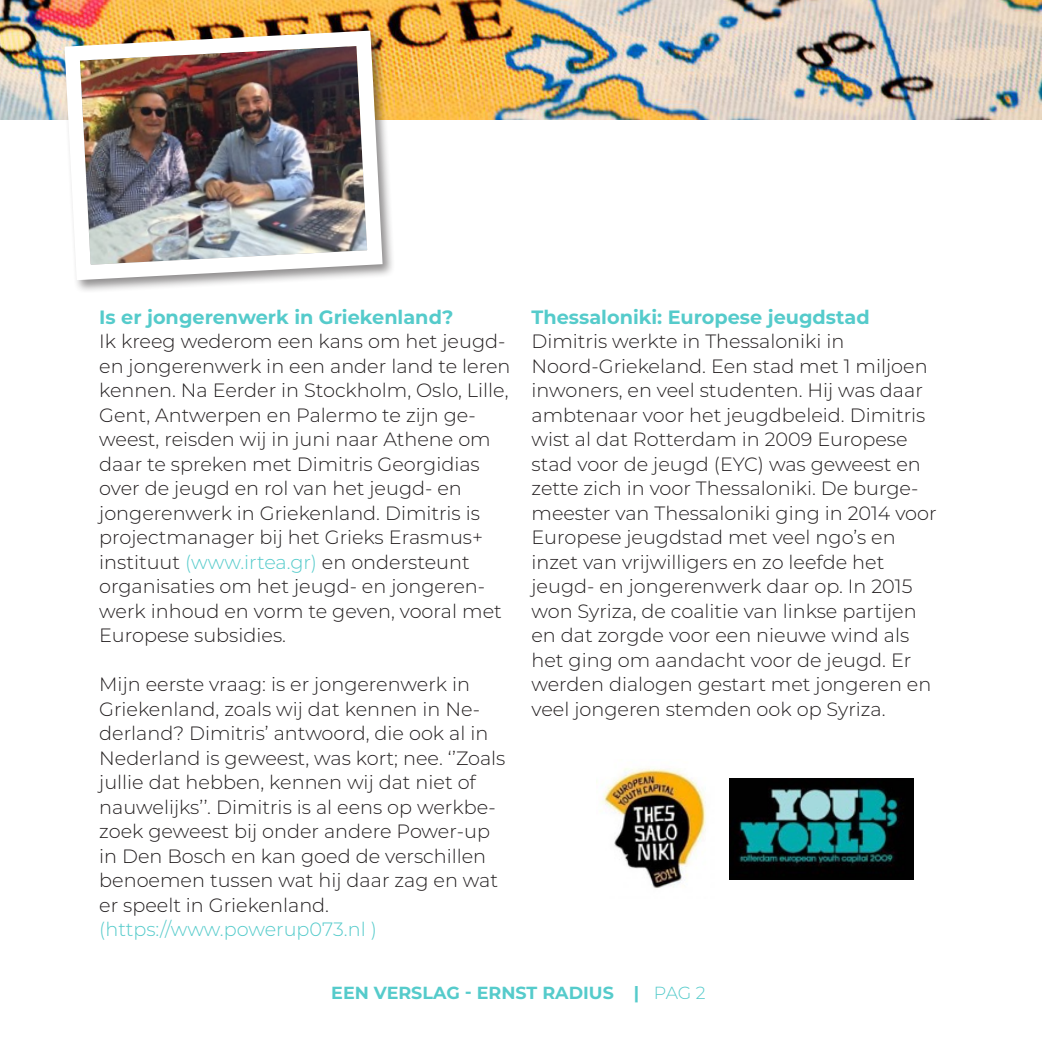
<style>
.page{position:relative;width:1042px;height:1042px;background:#fff}
.page>*{position:absolute;margin:0;border:0;box-sizing:border-box;transform-origin:0 0}
.plat{font:300 19.25px/24.5px "Montserrat";color:#231f20}
.kop{font:700 19.25px "Montserrat";color:#55cbcb}
.t1{font:700 17.5px "Montserrat";color:#55cbcb}
.s1{color:#55cbcb}
.s2{font-weight:300}
</style>
<div class="page">
<img style="left:0;top:0;width:1042px;height:119px">
<div style="left:62px;top:28px;width:333px;height:265px;background:#231f20;opacity:.5"></div>
<img style="left:57px;top:23px;width:333px;height:265px">
<img style="left:596px;top:768px;width:110px;height:120px">
<img style="left:729px;top:778px;width:184px;height:101px">
<p class="kop" style="left:99px;top:303px;width:356px">Is er jongerenwerk in Griekenland?</p>
<p class="plat" style="left:99px;top:328px;width:413px">Ik kreeg wederom een kans om het jeugd&shy;en jongerenwerk in een ander land te leren kennen. Na Eerder in Stockholm, Oslo, Lille, Gent, Antwerpen en Palermo te zijn ge&shy;weest, reisden wij in juni naar Athene om daar te spreken met Dimitris Georgidias over de jeugd en rol van het jeugd- en jongerenwerk in Griekenland. Dimitris is projectmanager bij het Grieks Erasmus+ instituut <span class="s1">(www.irtea.gr)</span> en ondersteunt organisaties om het jeugd- en jongeren&shy;werk inhoud en vorm te geven, vooral met Europese subsidies.</p>
<p class="plat" style="left:99px;top:671px;width:408px">Mijn eerste vraag: is er jongerenwerk in Griekenland, zoals wij dat kennen in Ne&shy;derland? Dimitris’ antwoord, die ook al in Nederland is geweest, was kort; nee. ‘’Zoals jullie dat hebben, kennen wij dat niet of nauwelijks’’. Dimitris is al eens op werkbe&shy;zoek geweest bij onder andere Power-up in Den Bosch en kan goed de verschillen benoemen tussen wat hij daar zag en wat er speelt in Griekenland. <span class="s1">(https://www.powerup073.nl )</span></p>
<p class="kop" style="left:531px;top:303px;width:340px">Thessaloniki: Europese jeugdstad</p>
<p class="plat" style="left:531px;top:328px;width:407px">Dimitris werkte in Thessaloniki in Noord-Griekeland. Een stad met 1 miljoen inwoners, en veel studenten. Hij was daar ambtenaar voor het jeugdbeleid. Dimitris wist al dat Rotterdam in 2009 Europese stad voor de jeugd (EYC) was geweest en zette zich in voor Thessaloniki. De burge&shy;meester van Thessaloniki ging in 2014 voor Europese jeugdstad met veel ngo’s en inzet van vrijwilligers en zo leefde het jeugd- en jongerenwerk daar op. In 2015 won Syriza, de coalitie van linkse partijen en dat zorgde voor een nieuwe wind als het ging om aandacht voor de jeugd. Er werden dialogen gestart met jongeren en veel jongeren stemden ook op Syriza.</p>
<p class="t1" style="left:331px;top:980px;width:376px">EEN VERSLAG - ERNST RADIUS | <span class="s2">PAG 2</span></p>
</div>
